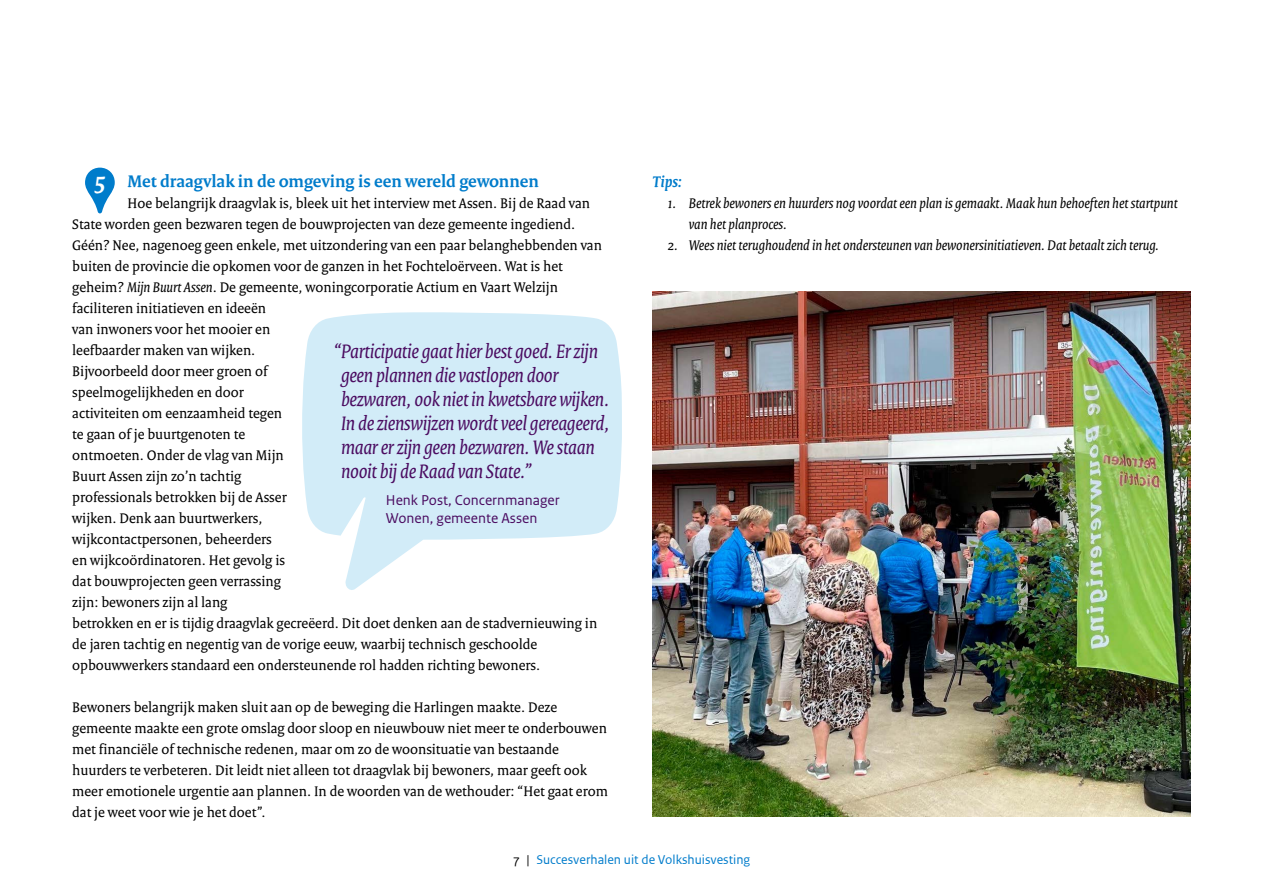
<style>
.page{position:relative;width:1263px;height:893px;background:#fff}
.page>*{position:absolute;margin:0;border:0;box-sizing:border-box;transform-origin:0 0}
.P_Duidelijk_citaat{font:italic 700 25.5px "Rijksoverheid Serif";color:#fff}
.t1{font:italic 21px/24px "Rijksoverheid Serif";letter-spacing:-.01em;color:#4b0c61}
.H2_RVO_Paragraafkop{font:700 18px "Rijksoverheid Serif";color:#007ccb}
.H3_RVO_Alineakop{font:italic 700 16.5px "Rijksoverheid Serif";color:#007ccb}
.P_Broodtekst{font:15px/21px "Rijksoverheid Serif";color:#000}
.t2{font:italic 15px/21px "Rijksoverheid Serif";color:#000}
.t3{font:15px/18px "Rijksoverheid Sans Text";color:#4b0c61}
.t4{font:13.5px "Rijksoverheid Sans Text TT";color:#007ccb}
.s1{font-style:italic}
.s2{color:#000}
</style>
<div class="page">
<svg style="left:85px;top:168px;width:30px;height:45px"></svg>
<div style="left:89px;top:171px;width:22px;height:22px;background:#007ccb;border-radius:50%"></div>
<svg style="left:302px;top:312px;width:320px;height:278px;fill:#d2ecf8"></svg>
<img style="left:653px;top:292px;width:538px;height:524px">
<p class="P_Duidelijk_citaat" style="left:94px;top:165px;width:12px">5</p>
<h2 class="H2_RVO_Paragraafkop" style="left:128px;top:170px;width:413px">Met draagvlak in de omgeving is een wereld gewonnen</h2>
<p class="P_Broodtekst" style="left:72px;top:192px;width:531px;text-indent:55px">Hoe belangrijk draagvlak is, bleek uit het interview met Assen. Bij de Raad van State worden geen bezwaren tegen de bouwprojecten van deze gemeente ingediend.<br>Géén? Nee, nagenoeg geen enkele, met uitzondering van een paar belanghebbenden van buiten de provincie die opkomen voor de ganzen in het Fochteloërveen. Wat is het geheim? <span class="s1">Mijn Buurt Assen</span>. De gemeente, woningcorporatie Actium en Vaart Welzijn faciliteren initiatieven en ideeën<br>van inwoners voor het mooier en<br>leefbaarder maken van wijken.<br>Bijvoorbeeld door meer groen of<br>speelmogelijkheden en door<br>activiteiten om eenzaamheid tegen<br>te gaan of je buurtgenoten te<br>ontmoeten. Onder de vlag van Mijn<br>Buurt Assen zijn zo’n tachtig<br>professionals betrokken bij de Asser<br>wijken. Denk aan buurtwerkers,<br>wijkcontactpersonen, beheerders<br>en wijkcoördinatoren. Het gevolg is<br>dat bouwprojecten geen verrassing<br>zijn: bewoners zijn al lang<br>betrokken en er is tijdig draagvlak gecreëerd. Dit doet denken aan de stadvernieuwing in de jaren tachtig en negentig van de vorige eeuw, waarbij technisch geschoolde opbouwwerkers standaard een ondersteunende rol hadden richting bewoners.</p>
<p class="P_Broodtekst" style="left:72px;top:696px;width:537px">Bewoners belangrijk maken sluit aan op de beweging die Harlingen maakte. Deze gemeente maakte een grote omslag door sloop en nieuwbouw niet meer te onderbouwen met financiële of technische redenen, maar om zo de woonsituatie van bestaande huurders te verbeteren. Dit leidt niet alleen tot draagvlak bij bewoners, maar geeft ook meer emotionele urgentie aan plannen. In de woorden van de wethouder: “Het gaat erom dat je weet voor wie je het doet”.</p>
<h2 class="t1" style="left:341px;top:339px;width:270px;text-indent:-8px">“Participatie gaat hier best goed. Er zijn geen plannen die vastlopen door bezwaren, ook niet in kwetsbare wijken.<br>In de zienswijzen wordt veel gereageerd, maar er zijn geen bezwaren. We staan nooit bij de Raad van State.”</h2>
<p class="t3" style="left:386px;top:491px;width:175px">Henk Post, Concernmanager<br>Wonen, gemeente Assen</p>
<h3 class="H3_RVO_Alineakop" style="left:653px;top:172px;width:31px">Tips:</h3>
<p class="t2" style="left:689px;top:192px;width:490px;text-indent:-21px">1. Betrek bewoners en huurders nog voordat een plan is gemaakt. Maak hun behoeften het startpunt van het planproces.</p>
<p class="t2" style="left:668px;top:234px;width:493px">2. Wees niet terughoudend in het ondersteunen van bewonersinitiatieven. Dat betaalt zich terug.</p>
<p class="t4" style="left:513px;top:852px;width:238px"><span class="s2">7 |</span> Succesverhalen uit de Volkshuisvesting</p>
</div>
